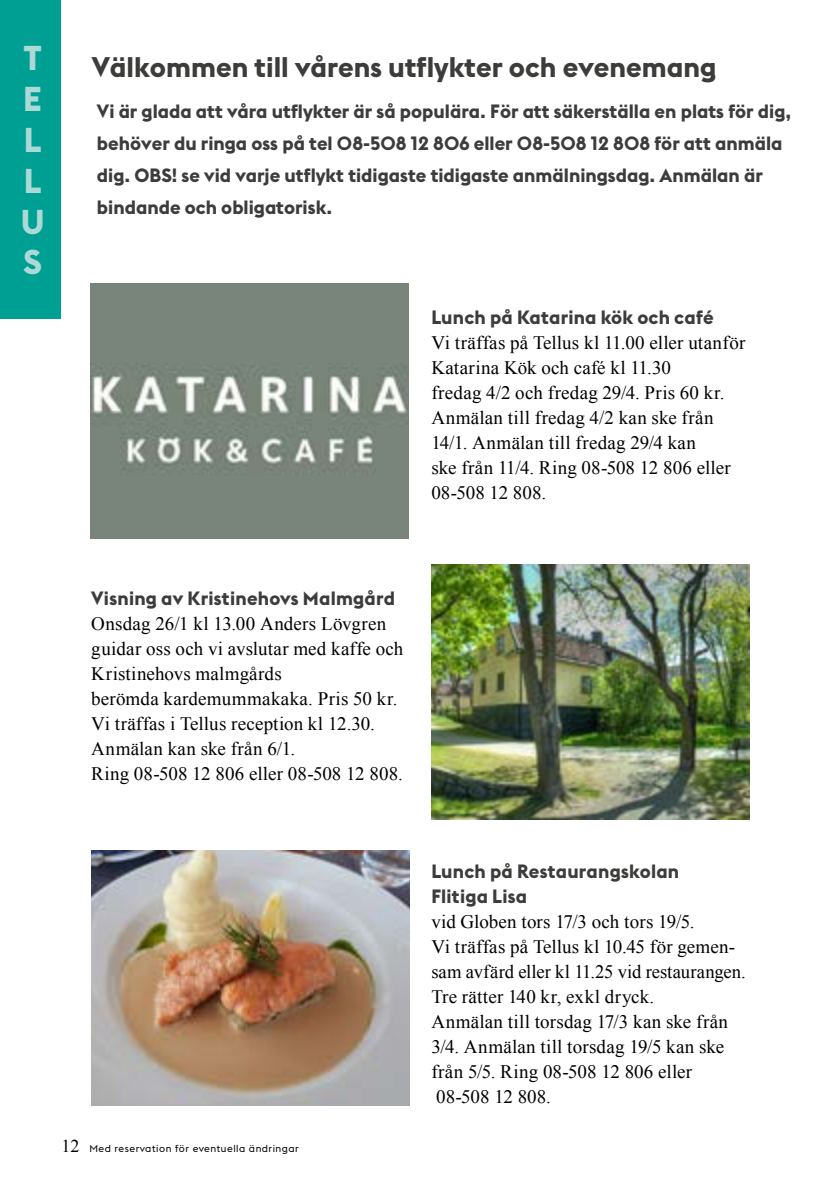
<style>
.page{position:relative;width:840px;height:1191px;background:#fff}
.page>*{position:absolute;margin:0;border:0;box-sizing:border-box;transform-origin:0 0}
.t1{font:700 34px/40.8px "Stockholm Type";color:#aad9d6;text-align:justify}
.t2{font:700 28px "Stockholm Type";color:#3c3c3b}
.t3{font:19px/25px "Times New Roman";letter-spacing:.01em;color:#000}
.t4{font:700 19px/32.2px "Stockholm Type";color:#3c3c3b}
.t5{font:10px "Stockholm Type";letter-spacing:.05em;color:#000}
.s1{font-family:"Times New Roman";font-size:18px}
</style>
<div class="page">
<div style="left:0;top:0;width:61px;height:319px;background:#009f94"></div>
<img style="left:91px;top:284px;width:317px;height:254px">
<img style="left:431px;top:564px;width:317px;height:255px">
<img style="left:91px;top:850px;width:318px;height:255px">
<h1 class="t1" style="left:21px;top:36px;width:25px">T E L L U S</h1>
<h2 class="t2" style="left:92px;top:47px;width:626px">Välkommen till vårens utflykter och evenemang</h2>
<p class="t4" style="left:97px;top:94px;width:695px">Vi är glada att våra utflykter är så populära. För att säkerställa en plats för dig, behöver du ringa oss på tel 08-508 12 806 eller 08-508 12 808 för att anmäla dig. OBS! se vid varje utflykt tidigaste tidigaste anmälningsdag. Anmälan är bindande och obligatorisk.</p>
<p class="t4" style="left:431px;top:300px;width:283px">Lunch på Katarina kök och café</p>
<p class="t3" style="left:431px;top:330px;width:315px">Vi träffas på Tellus kl 11.00 eller utanför Katarina Kök och café kl 11.30<br>fredag 4/2 och fredag 29/4. Pris 60 kr.<br>Anmälan till fredag 4/2 kan ske från 14/1. Anmälan till fredag 29/4 kan<br>ske från 11/4. Ring 08-508 12 806 eller 08-508 12 808.</p>
<p class="t4" style="left:91px;top:581px;width:305px">Visning av Kristinehovs Malmgård</p>
<p class="t3" style="left:91px;top:611px;width:313px">Onsdag 26/1 kl 13.00 Anders Lövgren guidar oss och vi avslutar med kaffe och Kristinehovs malmgårds<br>berömda kardemummakaka. Pris 50 kr.<br>Vi träffas i Tellus reception kl 12.30.<br>Anmälan kan ske från 6/1.<br>Ring 08-508 12 806 eller 08-508 12 808.</p>
<p class="t5" style="left:61px;top:1142px;width:239px"><span class="s1">12</span> Med reservation för eventuella ändringar</p>
<p class="t4" style="left:431px;top:858px;width:249px;line-height:25px">Lunch på Restaurangskolan<br>Flitiga Lisa</p>
<p class="t3" style="left:431px;top:909px;width:316px">vid Globen tors 17/3 och tors 19/5.<br>Vi träffas på Tellus kl 10.45 för gemen&shy;sam avfärd eller kl 11.25 vid restaurangen.<br>Tre rätter 140 kr, exkl dryck.<br>Anmälan till torsdag 17/3 kan ske från 3/4. Anmälan till torsdag 19/5 kan ske från 5/5. Ring 08-508 12 806 eller 08-508 12 808.</p>
</div>
